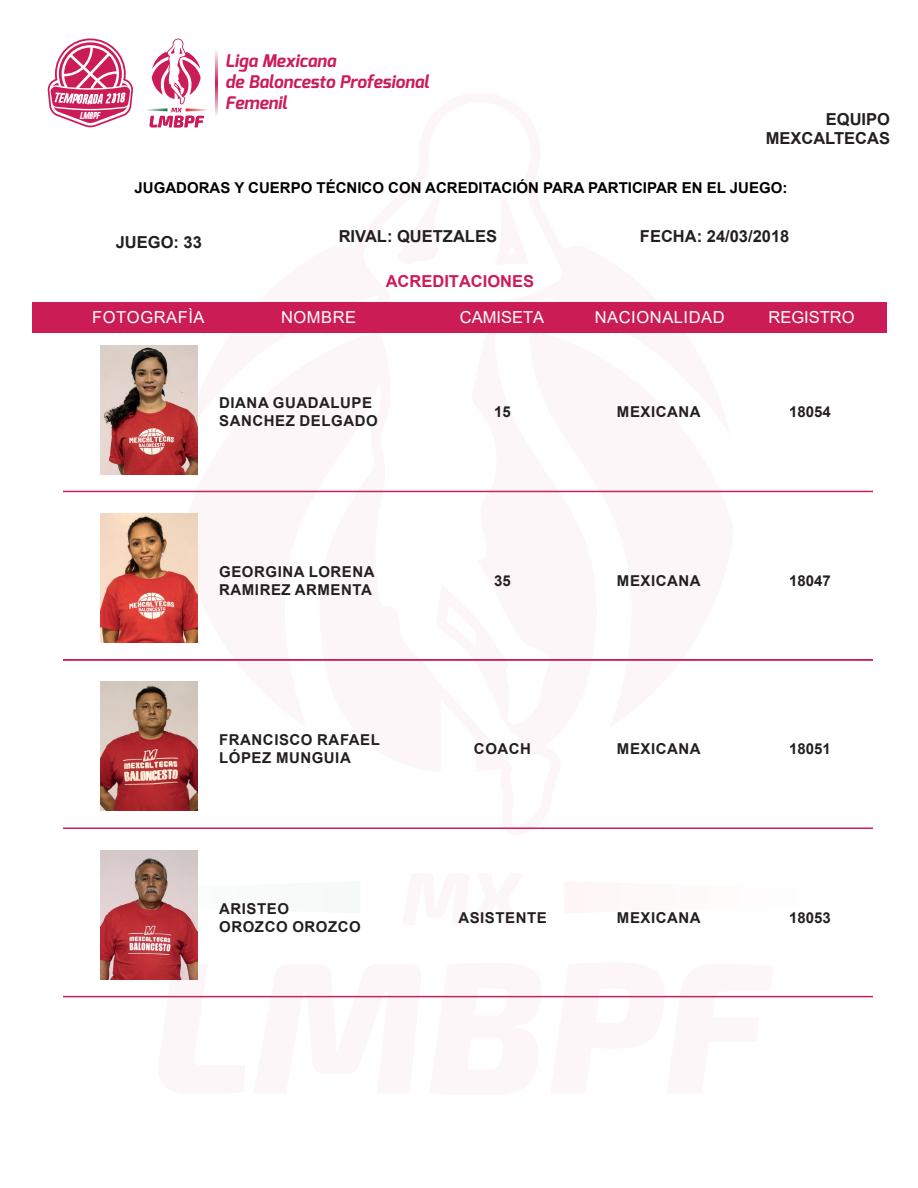
<style>
.page{position:relative;width:918px;height:1188px;background:#fff}
.page>*{position:absolute;margin:0;border:0;box-sizing:border-box;transform-origin:0 0}
.t1{font:italic 700 17.4px/20.9px "Exo";color:#cc1c56}
.t2{font:700 16.5px/19.8px "Arial";color:#231f20;text-align:right}
.t3{font:16.5px "Arial";letter-spacing:.035em;color:#fff}
.t4{font:16.5px "Arial";color:#fff}
.t5{font:700 16.5px "Arial";color:#cc1c56}
.t6{font:700 15px/18px "Arial";letter-spacing:.035em;color:#231f20}
.t7{font:700 15px "Arial";color:#000001}
.t8{font:9.75px "Urae Nium";color:#fff}
</style>
<div class="page">
<svg style="left:146px;top:979px;width:639px;height:19px"></svg>
<svg style="left:361px;top:302px;width:203px;height:191px"></svg>
<div style="left:33px;top:303px;width:854px;height:30px;background:#cc1c56"></div>
<svg style="left:146px;top:38px;width:62px;height:90px"></svg>
<svg style="left:215px;top:51px;width:2px;height:65px"></svg>
<svg style="left:48px;top:45px;width:85px;height:82px"></svg>
<img style="left:101px;top:345px;width:97px;height:129px">
<hr style="left:63px;top:491px;width:810px;height:1px;background:#cc1f56">
<img style="left:101px;top:513px;width:97px;height:129px">
<hr style="left:63px;top:659px;width:810px;height:2px;background:#cc1f56">
<img style="left:101px;top:682px;width:97px;height:129px">
<hr style="left:63px;top:827px;width:810px;height:2px;background:#cc1f56">
<img style="left:101px;top:850px;width:97px;height:129px">
<hr style="left:63px;top:996px;width:810px;height:1px;background:#cc1f56">
<p class="t1" style="left:225px;top:50px;width:205px">Liga Mexicana<br>de Baloncesto Profesional<br>Femenil</p>
<p class="t8" style="left:80px;top:112px;width:22px">lmbpf</p>
<p class="t2" style="left:766px;top:109px;width:126px">EQUIPO<br>MEXCALTECAS</p>
<p class="t7" style="left:135px;top:178px;width:654px">JUGADORAS Y CUERPO TÉCNICO CON ACREDITACIÓN PARA PARTICIPAR EN EL JUEGO:</p>
<p class="t2" style="left:116px;top:233px;width:88px">JUEGO: 33</p>
<p class="t2" style="left:339px;top:226px;width:160px">RIVAL: QUETZALES</p>
<p class="t2" style="left:640px;top:226px;width:151px">FECHA: 24/03/2018</p>
<p class="t5" style="left:386px;top:270px;width:150px">ACREDITACIONES</p>
<p class="t3" style="left:92px;top:306px;width:114px">FOTOGRAFÌA</p>
<p class="t3" style="left:281px;top:306px;width:77px">NOMBRE</p>
<p class="t4" style="left:460px;top:306px;width:86px">CAMISETA</p>
<p class="t4" style="left:769px;top:306px;width:88px">REGISTRO</p>
<p class="t3" style="left:595px;top:306px;width:131px">NACIONALIDAD</p>
<p class="t6" style="left:219px;top:394px;width:160px">DIANA GUADALUPE<br>SANCHEZ DELGADO</p>
<p class="t6" style="left:494px;top:403px;width:18px">15</p>
<p class="t6" style="left:617px;top:403px;width:85px">MEXICANA</p>
<p class="t6" style="left:789px;top:403px;width:43px">18054</p>
<p class="t6" style="left:219px;top:563px;width:157px">GEORGINA LORENA<br>RAMIREZ ARMENTA</p>
<p class="t6" style="left:494px;top:572px;width:18px">35</p>
<p class="t6" style="left:617px;top:572px;width:85px">MEXICANA</p>
<p class="t6" style="left:789px;top:572px;width:43px">18047</p>
<p class="t6" style="left:219px;top:731px;width:162px">FRANCISCO RAFAEL<br>LÓPEZ MUNGUIA</p>
<p class="t6" style="left:474px;top:740px;width:59px">COACH</p>
<p class="t6" style="left:617px;top:740px;width:85px">MEXICANA</p>
<p class="t6" style="left:789px;top:740px;width:43px">18051</p>
<p class="t6" style="left:219px;top:899px;width:143px">ARISTEO<br>OROZCO OROZCO</p>
<p class="t6" style="left:458px;top:908px;width:90px">ASISTENTE</p>
<p class="t6" style="left:617px;top:908px;width:85px">MEXICANA</p>
<p class="t6" style="left:789px;top:908px;width:43px">18053</p>
</div>
